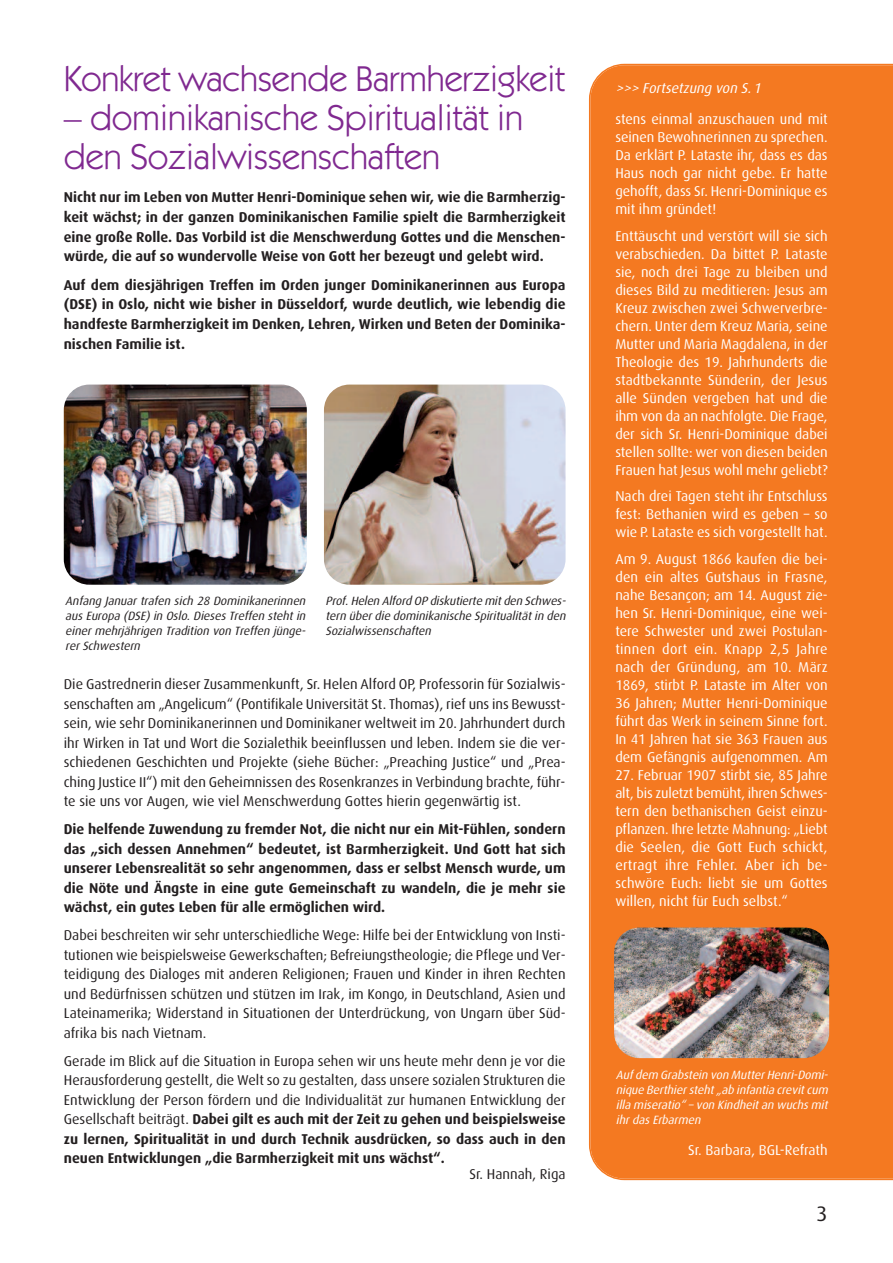
<style>
.page{position:relative;width:893px;height:1263px;background:#fff}
.page>*{position:absolute;margin:0;border:0;box-sizing:border-box;transform-origin:0 0}
.t1{font:36px/39px "Itc Kabel";color:#802990}
.t2{font:21px "Dax";color:#231f20}
.t3{font:14.25px/19.5px "Dax";color:#231f20;text-align:justify}
.t4{font:14.25px/18px "Dax";color:#fff;text-align:justify}
.t5{font:700 14.25px/19.8px "Dax";color:#231f20;text-align:justify}
.t6{font:italic 14.25px "Dax";color:#fff}
.t7{font:italic 12px/15px "Dax";color:#231f20;text-align:justify}
.t8{font:italic 12px/15px "Dax";color:#fff;text-align:justify}
.s1{font-weight:700}
</style>
<div class="page">
<div style="left:589px;top:64px;width:304px;height:1116px;background:#f47921"></div>
<img style="left:614px;top:927px;width:215px;height:131px;border-radius:26px">
<img style="left:64px;top:385px;width:243px;height:200px;border-radius:26px">
<img style="left:324px;top:385px;width:242px;height:200px;border-radius:26px">
<h1 class="t1" style="left:64px;top:62px;width:503px">Konkret wachsende Barmherzigkeit</h1>
<h1 class="t1" style="left:64px;top:101px;width:461px">– dominikanische Spiritualität in den Sozialwissenschaften</h1>
<p class="t5" style="left:64px;top:188px;width:503px">Nicht nur im Leben von Mutter Henri-Dominique sehen wir, wie die Barmherzig&shy;keit wächst; in der ganzen Dominikanischen Familie spielt die Barmherzigkeit eine große Rolle. Das Vorbild ist die Menschwerdung Gottes und die Menschen&shy;würde, die auf so wundervolle Weise von Gott her bezeugt und gelebt wird.</p>
<p class="t5" style="left:64px;top:276px;width:503px">Auf dem diesjährigen Treffen im Orden junger Dominikanerinnen aus Europa (DSE) in Oslo, nicht wie bisher in Düsseldorf, wurde deutlich, wie lebendig die handfeste Barmherzigkeit im Denken, Lehren, Wirken und Beten der Dominika&shy;nischen Familie ist.</p>
<p class="t7" style="left:65px;top:594px;width:244px">Anfang Januar trafen sich 28 Dominikanerinnen aus Europa (DSE) in Oslo. Dieses Treffen steht in einer mehrjährigen Tradition von Treffen jünge&shy;rer Schwestern</p>
<p class="t7" style="left:325px;top:594px;width:244px">Prof. Helen Alford OP diskutierte mit den Schwes&shy;tern über die dominikanische Spiritualität in den Sozialwissenschaften</p>
<p class="t3" style="left:64px;top:675px;width:503px">Die Gastrednerin dieser Zusammenkunft, Sr. Helen Alford OP, Professorin für Sozialwis&shy;senschaften am „Angelicum“ (Pontifikale Universität St. Thomas), rief uns ins Bewusst&shy;sein, wie sehr Dominikanerinnen und Dominikaner weltweit im 20. Jahrhundert durch ihr Wirken in Tat und Wort die Sozialethik beeinflussen und leben. Indem sie die ver&shy;schiedenen Geschichten und Projekte (siehe Bücher: „Preaching Justice“ und „Prea&shy;ching Justice II“) mit den Geheimnissen des Rosenkranzes in Verbindung brachte, führ&shy;te sie uns vor Augen, wie viel Menschwerdung Gottes hierin gegenwärtig ist.</p>
<p class="t5" style="left:64px;top:820px;width:503px">Die helfende Zuwendung zu fremder Not, die nicht nur ein Mit-Fühlen, sondern das „sich dessen Annehmen“ bedeutet, ist Barmherzigkeit. Und Gott hat sich unserer Lebensrealität so sehr angenommen, dass er selbst Mensch wurde, um die Nöte und Ängste in eine gute Gemeinschaft zu wandeln, die je mehr sie wächst, ein gutes Leben für alle ermöglichen wird.</p>
<p class="t3" style="left:64px;top:926px;width:503px">Dabei beschreiten wir sehr unterschiedliche Wege: Hilfe bei der Entwicklung von Insti&shy;tutionen wie beispielsweise Gewerkschaften; Befreiungstheologie; die Pflege und Ver&shy;teidigung des Dialoges mit anderen Religionen; Frauen und Kinder in ihren Rechten und Bedürfnissen schützen und stützen im Irak, im Kongo, in Deutschland, Asien und Lateinamerika; Widerstand in Situationen der Unterdrückung, von Ungarn über Süd&shy;afrika bis nach Vietnam.</p>
<p class="t3" style="left:64px;top:1052px;width:503px">Gerade im Blick auf die Situation in Europa sehen wir uns heute mehr denn je vor die Herausforderung gestellt, die Welt so zu gestalten, dass unsere sozialen Strukturen die Entwicklung der Person fördern und die Individualität zur humanen Entwicklung der Gesellschaft beiträgt. <span class="s1">Dabei gilt es auch mit der Zeit zu gehen und beispielsweise zu lernen, Spiritualität in und durch Technik ausdrücken, so dass auch in den neuen Entwicklungen „die Barmherzigkeit mit uns wächst“.</span></p>
<p class="t3" style="left:469px;top:1165px;width:98px">Sr. Hannah, Riga</p>
<p class="t6" style="left:616px;top:82px;width:149px">&gt;&gt;&gt; Fortsetzung von S. 1</p>
<p class="t4" style="left:615px;top:111px;width:214px">stens einmal anzuschauen und mit seinen Bewohnerinnen zu sprechen.<br>Da erklärt P. Lataste ihr, dass es das Haus noch gar nicht gebe. Er hatte gehofft, dass Sr. Henri-Dominique es mit ihm gründet!</p>
<p class="t4" style="left:615px;top:228px;width:214px">Enttäuscht und verstört will sie sich verabschieden. Da bittet P. Lataste sie, noch drei Tage zu bleiben und dieses Bild zu meditieren: Jesus am Kreuz zwischen zwei Schwerverbre&shy;chern. Unter dem Kreuz Maria, seine Mutter und Maria Magdalena, in der Theologie des 19. Jahrhunderts die stadtbekannte Sünderin, der Jesus alle Sünden vergeben hat und die ihm von da an nachfolgte. Die Frage, der sich Sr. Henri-Dominique dabei stellen sollte: wer von diesen beiden Frauen hat Jesus wohl mehr geliebt?</p>
<p class="t4" style="left:615px;top:488px;width:214px">Nach drei Tagen steht ihr Entschluss fest: Bethanien wird es geben – so wie P. Lataste es sich vorgestellt hat.</p>
<p class="t4" style="left:615px;top:551px;width:214px">Am 9. August 1866 kaufen die bei&shy;den ein altes Gutshaus in Frasne, nahe Besançon; am 14. August zie&shy;hen Sr. Henri-Dominique, eine wei&shy;tere Schwester und zwei Postulan&shy;tinnen dort ein. Knapp 2,5 Jahre nach der Gründung, am 10. März 1869, stirbt P. Lataste im Alter von 36 Jahren; Mutter Henri-Dominique führt das Werk in seinem Sinne fort.<br>In 41 Jahren hat sie 363 Frauen aus dem Gefängnis aufgenommen. Am</p>
<p class="t4" style="left:615px;top:767px;width:214px">27. Februar 1907 stirbt sie, 85 Jahre alt, bis zuletzt bemüht, ihren Schwes&shy;tern den bethanischen Geist einzu&shy;pflanzen. Ihre letzte Mahnung: „Liebt die Seelen, die Gott Euch schickt, ertragt ihre Fehler. Aber ich be&shy;schwöre Euch: liebt sie um Gottes willen, nicht für Euch selbst.“</p>
<p class="t8" style="left:616px;top:1068px;width:216px">Auf dem Grabstein von Mutter Henri-Domi&shy;nique Berthier steht „ab infantia crevit cum illa miseratio“ – von Kindheit an wuchs mit ihr das Erbarmen</p>
<p class="t4" style="left:688px;top:1141px;width:141px">Sr. Barbara, BGL-Refrath</p>
<h2 class="t2" style="left:817px;top:1205px;width:13px">3</h2>
</div>
